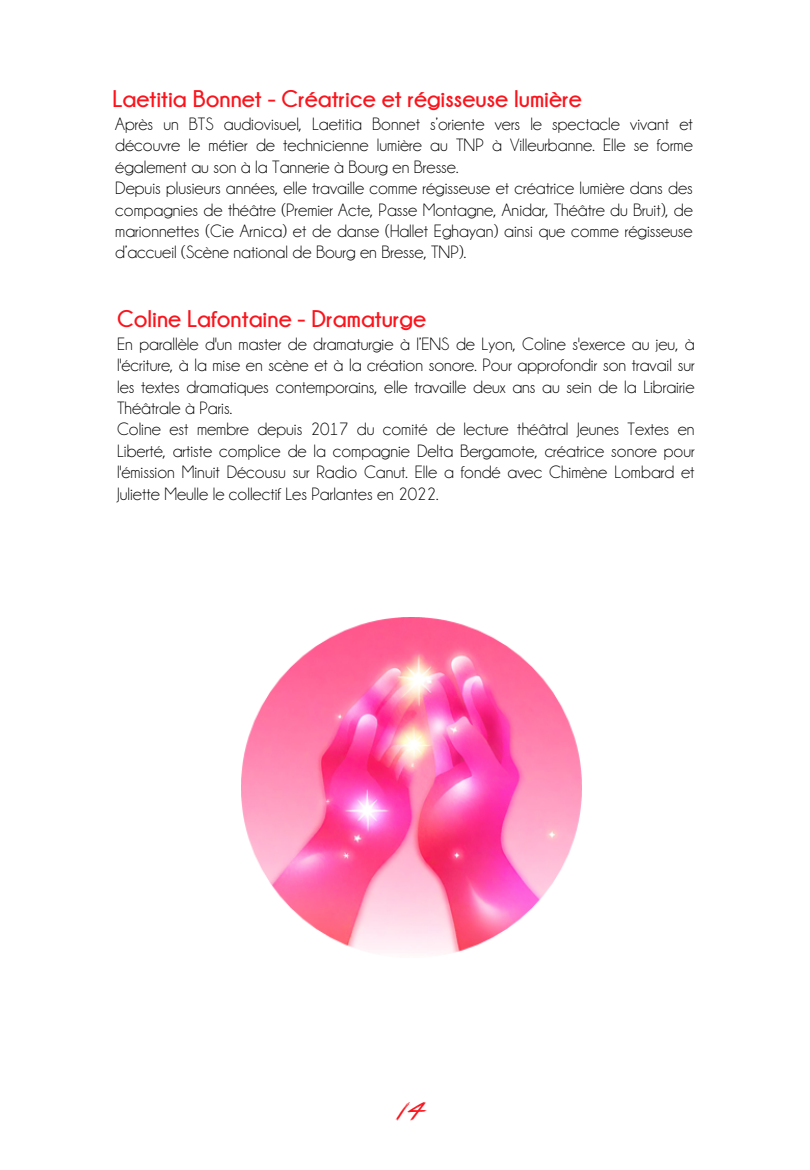
<style>
.page{position:relative;width:810px;height:1170px;background:#fff}
.page>*{position:absolute;margin:0;border:0;box-sizing:border-box;transform-origin:0 0}
.t1{font:700 24px "Champagne Limousines";color:#fc131b}
.t2{font:18px/21.3px "Champagne Limousines";color:#000;text-align:justify}
.t3{font:18px "True Lies";color:#fc131b}
</style>
<div class="page">
<img style="left:242px;top:618px;width:340px;height:336px">
<p class="t1" style="left:112px;top:85px;width:471px">Laetitia Bonnet - Créatrice et régisseuse lumière</p>
<p class="t2" style="left:115px;top:113px;width:579px">Après un BTS audiovisuel, Laetitia Bonnet s’oriente vers le spectacle vivant et découvre le métier de technicienne lumière au TNP à Villeurbanne. Elle se forme également au son à la Tannerie à Bourg en Bresse.</p>
<h1 class="t2" style="left:115px;top:177px;width:579px">Depuis plusieurs années, elle travaille comme régisseuse et créatrice lumière dans des compagnies de théâtre (Premier Acte, Passe Montagne, Anidar, Théâtre du Bruit), de marionnettes (Cie Arnica) et de danse (Hallet Eghayan) ainsi que comme régisseuse d’accueil (Scène national de Bourg en Bresse, TNP).</h1>
<p class="t1" style="left:117px;top:305px;width:311px">Coline Lafontaine - Dramaturge</p>
<p class="t2" style="left:117px;top:333px;width:579px">En parallèle d'un master de dramaturgie à l’ENS de Lyon, Coline s'exerce au jeu, à l'écriture, à la mise en scène et à la création sonore. Pour approfondir son travail sur les textes dramatiques contemporains, elle travaille deux ans au sein de la Librairie Théâtrale à Paris.</p>
<p class="t2" style="left:117px;top:419px;width:579px">Coline est membre depuis 2017 du comité de lecture théâtral Jeunes Textes en Liberté, artiste complice de la compagnie Delta Bergamote, créatrice sonore pour l'émission Minuit Décousu sur Radio Canut. Elle a fondé avec Chimène Lombard et Juliette Meulle le collectif Les Parlantes en 2022.</p>
<p class="t3" style="left:399px;top:1102px;width:27px">14</p>
</div>
